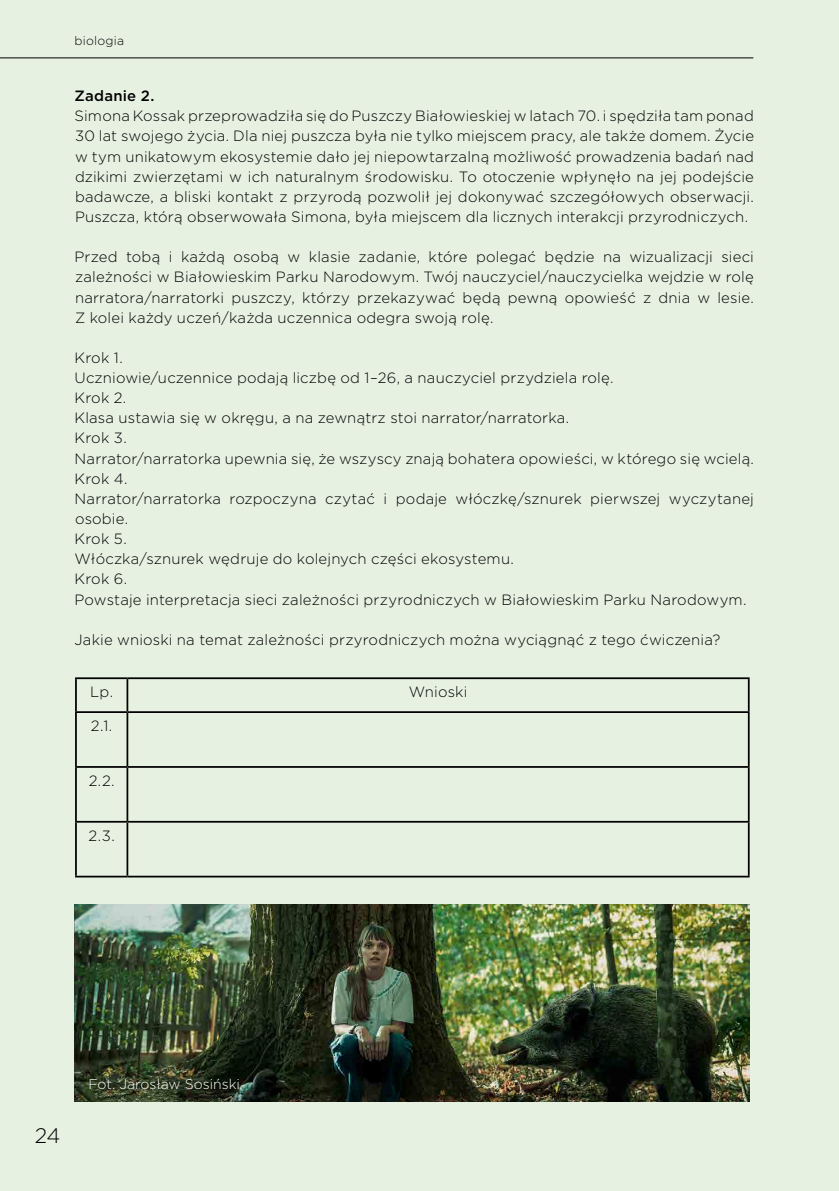
<style>
.page{position:relative;width:839px;height:1191px;background:#fff}
.page>*{position:absolute;margin:0;border:0;box-sizing:border-box;transform-origin:0 0}
.t1{font:300 21px "Gotham";color:#000}
.t2{font:300 14.88px/20.1px "Gotham";letter-spacing:.01em;color:#000;text-align:justify}
.t3{font:500 14.88px "Gotham";letter-spacing:.015em;color:#000}
.t4{font:300 14px "Gotham";color:#fff}
.t5{font:300 12.25px "Gotham";letter-spacing:.02em;color:#000}
</style>
<div class="page">
<div style="left:0;top:0;width:838px;height:1191px;background:#e7f1e2"></div>
<hr style="left:75px;top:677px;width:52px;height:2px;background:#000">
<hr style="left:75px;top:679px;width:2px;height:32px;background:#000">
<hr style="left:127px;top:677px;width:622px;height:2px;background:#000">
<hr style="left:126px;top:679px;width:2px;height:32px;background:#000">
<hr style="left:747px;top:679px;width:2px;height:32px;background:#000">
<hr style="left:75px;top:711px;width:52px;height:2px;background:#000">
<hr style="left:75px;top:713px;width:2px;height:53px;background:#000">
<hr style="left:127px;top:711px;width:622px;height:2px;background:#000">
<hr style="left:126px;top:713px;width:2px;height:53px;background:#000">
<hr style="left:747px;top:713px;width:2px;height:53px;background:#000">
<hr style="left:75px;top:766px;width:52px;height:2px;background:#000">
<hr style="left:75px;top:768px;width:2px;height:53px;background:#000">
<hr style="left:127px;top:766px;width:622px;height:2px;background:#000">
<hr style="left:126px;top:768px;width:2px;height:53px;background:#000">
<hr style="left:747px;top:768px;width:2px;height:53px;background:#000">
<hr style="left:75px;top:821px;width:52px;height:1px;background:#000">
<hr style="left:75px;top:822px;width:2px;height:53px;background:#000">
<hr style="left:127px;top:821px;width:622px;height:1px;background:#000">
<hr style="left:126px;top:822px;width:2px;height:53px;background:#000">
<hr style="left:747px;top:822px;width:2px;height:53px;background:#000">
<hr style="left:75px;top:875px;width:52px;height:2px;background:#000">
<hr style="left:127px;top:875px;width:622px;height:2px;background:#000">
<img style="left:74px;top:904px;width:675px;height:197px">
<hr style="left:0;top:57px;width:753px;height:1px;background:#000">
<p class="t5" style="left:74px;top:32px;width:51px">biologia</p>
<p class="t3" style="left:74px;top:86px;width:82px">Zadanie 2.</p>
<p class="t2" style="left:74px;top:106px;width:681px">Simona Kossak przeprowadziła się do Puszczy Białowieskiej w latach 70. i spędziła tam ponad 30 lat swojego życia. Dla niej puszcza była nie tylko miejscem pracy, ale także domem. Życie w tym unikatowym ekosystemie dało jej niepowtarzalną możliwość prowadzenia badań nad dzikimi zwierzętami w ich naturalnym środowisku. To otoczenie wpłynęło na jej podejście badawcze, a bliski kontakt z przyrodą pozwolił jej dokonywać szczegółowych obserwacji.<br>Puszcza, którą obserwowała Simona, była miejscem dla licznych interakcji przyrodniczych.</p>
<p class="t2" style="left:74px;top:246px;width:681px">Przed tobą i każdą osobą w klasie zadanie, które polegać będzie na wizualizacji sieci zależności w Białowieskim Parku Narodowym. Twój nauczyciel/nauczycielka wejdzie w rolę narratora/narratorki puszczy, którzy przekazywać będą pewną opowieść z dnia w lesie.<br>Z kolei każdy uczeń/każda uczennica odegra swoją rolę.</p>
<p class="t2" style="left:74px;top:347px;width:681px;text-align:left">Krok 1.<br>Uczniowie/uczennice podają liczbę od 1–26, a nauczyciel przydziela rolę.<br>Krok 2.<br>Klasa ustawia się w okręgu, a na zewnątrz stoi narrator/narratorka.<br>Krok 3.<br>Narrator/narratorka upewnia się, że wszyscy znają bohatera opowieści, w którego się wcielą.<br>Krok 4.<br>Narrator/narratorka rozpoczyna czytać i podaje włóczkę/sznurek pierwszej wyczytanej osobie.<br>Krok 5.<br>Włóczka/sznurek wędruje do kolejnych części ekosystemu.<br>Krok 6.<br>Powstaje interpretacja sieci zależności przyrodniczych w Białowieskim Parku Narodowym.</p>
<p class="t2" style="left:74px;top:629px;width:647px">Jakie wnioski na temat zależności przyrodniczych można wyciągnąć z tego ćwiczenia?</p>
<p class="t2" style="left:90px;top:681px;width:24px">Lp.</p>
<p class="t2" style="left:408px;top:681px;width:60px">Wnioski</p>
<p class="t2" style="left:91px;top:715px;width:23px">2.1.</p>
<p class="t2" style="left:89px;top:770px;width:27px">2.2.</p>
<p class="t2" style="left:89px;top:825px;width:28px">2.3.</p>
<h1 class="t1" style="left:35px;top:1122px;width:27px">24</h1>
<p class="t4" style="left:88px;top:1075px;width:153px">Fot. Jarosław Sosiński</p>
</div>
